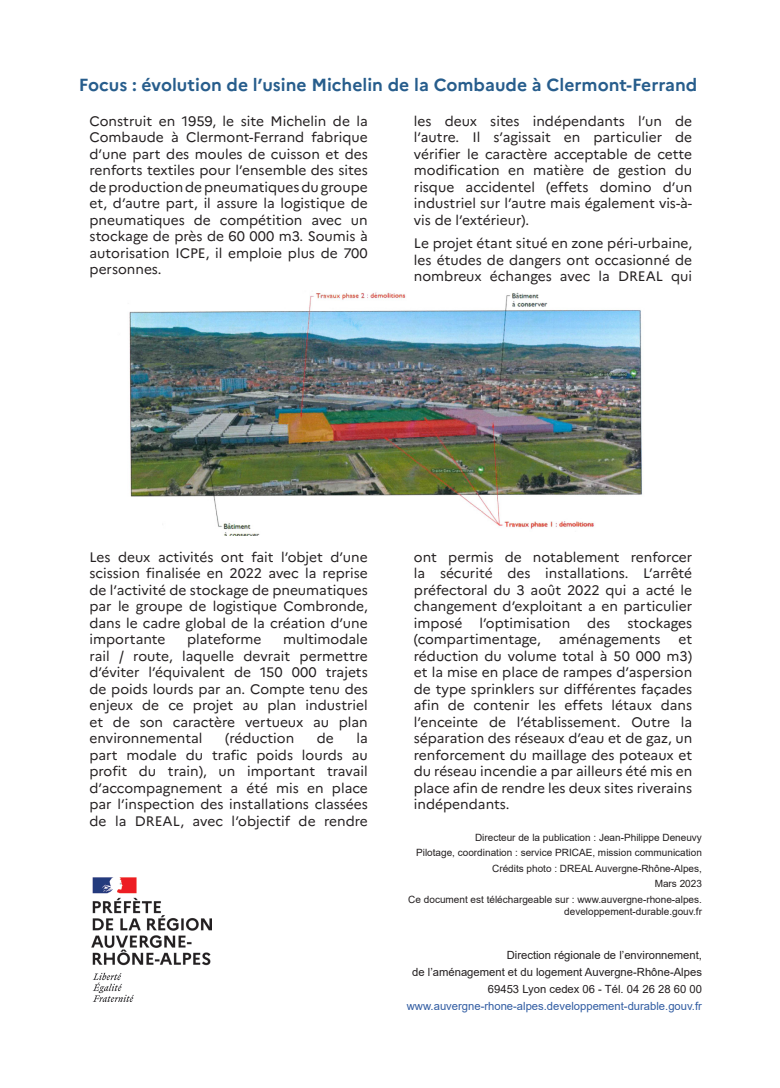
<style>
.page{position:relative;width:780px;height:1088px;background:#fff}
.page>*{position:absolute;margin:0;border:0;box-sizing:border-box;transform-origin:0 0}
.Style_de_paragraphe_1{font:700 17.5px "Marianne";color:#275d8c}
.t1{font:13.75px/16.5px "Marianne";color:#231f20;text-align:justify}
.t2{font:11.25px "Arial";color:#231f20}
.t3{font:11.25px "Arial";color:#315ca2}
.t4{font:10px/12px "Arial";color:#231f20;text-align:right}
</style>
<div class="page">
<img style="left:92px;top:877px;width:119px;height:124px">
<img style="left:129px;top:292px;width:513px;height:243px">
<p class="Style_de_paragraphe_1" style="left:79px;top:72px;width:620px">Focus : évolution de l’usine Michelin de la Combaude à Clermont-Ferrand</p>
<p class="t1" style="left:89px;top:111px;width:280px">Construit en 1959, le site Michelin de la Combaude à Clermont-Ferrand fabrique d’une part des moules de cuisson et des renforts textiles pour l’ensemble des sites de production de pneumatiques du groupe et, d’autre part, il assure la logistique de pneumatiques de compétition avec un stockage de près de 60 000 m3. Soumis à autorisation ICPE, il emploie plus de 700 personnes.</p>
<p class="t1" style="left:414px;top:111px;width:280px">les deux sites indépendants l’un de l’autre. Il s’agissait en particulier de vérifier le caractère acceptable de cette modification en matière de gestion du risque accidentel (effets domino d’un industriel sur l’autre mais également vis-à&shy;vis de l’extérieur).</p>
<p class="t1" style="left:414px;top:234px;width:280px">Le projet étant situé en zone péri-urbaine, les études de dangers ont occasionné de nombreux échanges avec la DREAL qui</p>
<p class="t1" style="left:89px;top:547px;width:280px">Les deux activités ont fait l’objet d’une scission finalisée en 2022 avec la reprise de l’activité de stockage de pneumatiques par le groupe de logistique Combronde, dans le cadre global de la création d’une importante</p>
<p class="t1" style="left:89px;top:630px;width:280px;text-indent:194px">multimodale rail / route, laquelle devrait permettre d’éviter l’équivalent de 150 000 trajets de poids lourds par an. Compte tenu des enjeux de ce projet au plan industriel et de son caractère vertueux au plan environnemental</p>
<p class="t1" style="left:187px;top:630px;width:76px">plateforme</p>
<p class="t1" style="left:225px;top:729px;width:71px">(réduction</p>
<p class="t1" style="left:317px;top:729px;width:19px">de</p>
<p class="t1" style="left:89px;top:729px;width:280px;text-indent:267px">la part modale du trafic poids lourds au profit du train), un important travail d’accompagnement a été mis en place par l’inspection des installations classées de la DREAL, avec l’objectif de rendre</p>
<p class="t1" style="left:414px;top:547px;width:280px">ont permis de notablement renforcer la sécurité des installations. L’arrêté préfectoral du 3 août 2022 qui a acté le changement d’exploitant a en particulier imposé l’optimisation des stockages (compartimentage,</p>
<p class="t1" style="left:558px;top:630px;width:103px">aménagements</p>
<p class="t1" style="left:414px;top:630px;width:280px;text-indent:264px">et réduction du volume total à 50 000 m3) et la mise en place de rampes d’aspersion de type sprinklers sur différentes façades afin de contenir les effets létaux dans l’enceinte de l’établissement. Outre la séparation des réseaux d’eau et de gaz, un renforcement du maillage des poteaux et du réseau incendie a par ailleurs été mis en place afin de rendre les deux sites riverains indépendants.</p>
<p class="t4" style="left:475px;top:831px;width:228px">Directeur de la publication : Jean-Philippe Deneuvy</p>
<p class="t4" style="left:416px;top:847px;width:287px">Pilotage, coordination : service PRICAE, mission communication</p>
<p class="t4" style="left:492px;top:862px;width:211px">Crédits photo : DREAL Auvergne-Rhône-Alpes,</p>
<p class="t4" style="left:654px;top:878px;width:49px">Mars 2023</p>
<p class="t4" style="left:408px;top:893px;width:295px">Ce document est téléchargeable sur : www.auvergne-rhone-alpes. developpement-durable.gouv.fr</p>
<p class="t2" style="left:506px;top:947px;width:197px">Direction régionale de l’environnement,</p>
<p class="t2" style="left:412px;top:964px;width:291px">de l’aménagement et du logement Auvergne-Rhône-Alpes</p>
<p class="t2" style="left:488px;top:981px;width:215px">69453 Lyon cedex 06 - Tél. 04 26 28 60 00</p>
<p class="t3" style="left:407px;top:998px;width:296px">www.auvergne-rhone-alpes.developpement-durable.gouv.fr</p>
</div>
